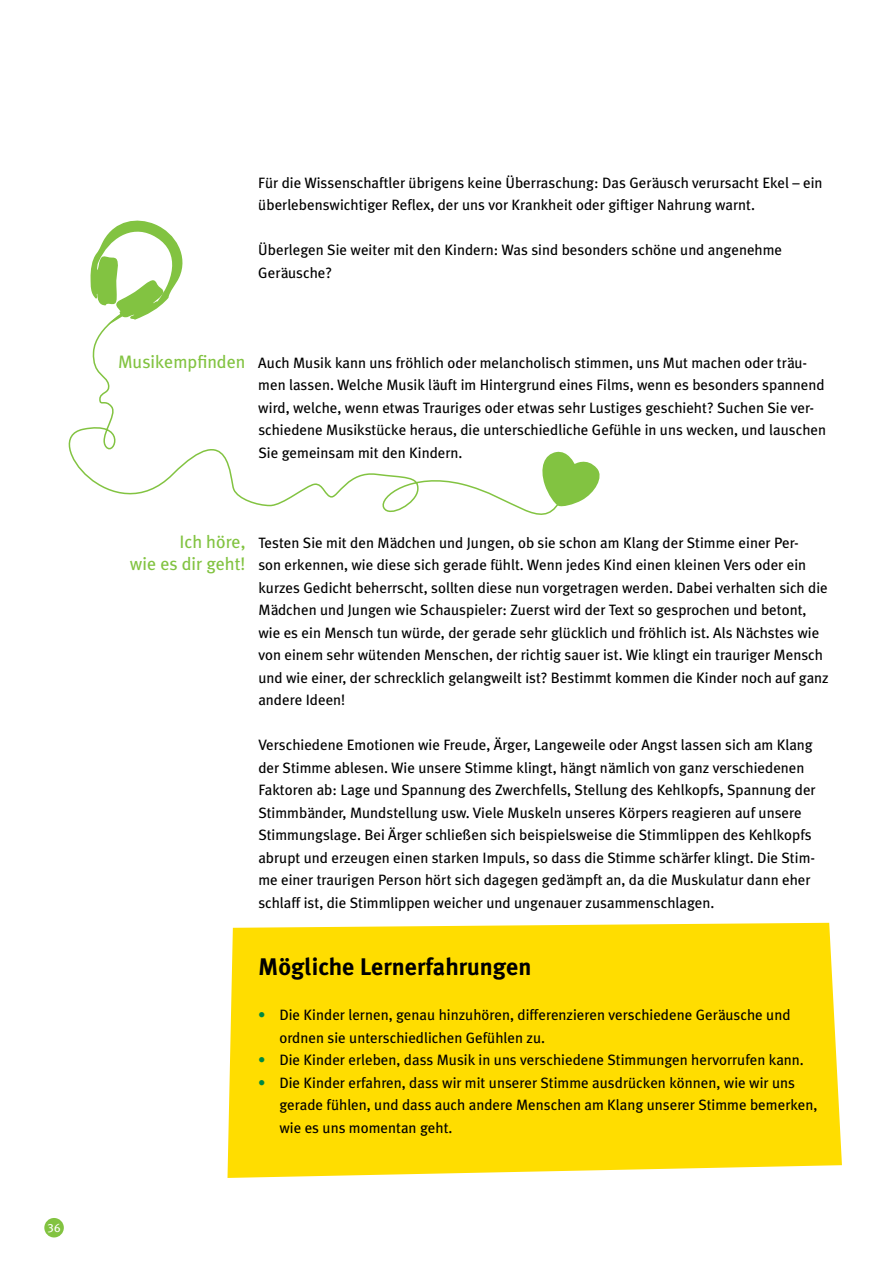
<style>
.page{position:relative;width:893px;height:1263px;background:#fff}
.page>*{position:absolute;margin:0;border:0;box-sizing:border-box;transform-origin:0 0}
.t1{font:700 24px "Meta Plus";color:#000}
.t2{font:18px/22.5px "Meta Plus";color:#82c341;text-align:right}
.t3{font:15px/22.5px "Meta Plus";color:#000}
.t4{font:12px "Meta Plus Book Caps";color:#fff}
.s1{color:#008941}
</style>
<div class="page">
<div style="left:44px;top:1218px;width:20px;height:19px;background:#82c341;border-radius:50%"></div>
<div style="left:227px;top:923px;width:615px;height:255px;background:#fd0"></div>
<svg style="left:90px;top:220px;width:93px;height:85px"></svg>
<svg style="left:68px;top:305px;width:489px;height:210px"></svg>
<svg style="left:539px;top:450px;width:61px;height:57px"></svg>
<p class="t4" style="left:48px;top:1221px;width:14px">36</p>
<p class="t3" style="left:258px;top:171px;width:566px">Für die Wissenschaftler übrigens keine Überraschung: Das Geräusch verursacht Ekel – ein überlebenswichtiger Reflex, der uns vor Krankheit oder giftiger Nahrung warnt.</p>
<p class="t3" style="left:258px;top:239px;width:525px">Überlegen Sie weiter mit den Kindern: Was sind besonders schöne und angenehme<br>Geräusche?</p>
<p class="t2" style="left:118px;top:350px;width:129px">Musikempfinden</p>
<p class="t3" style="left:258px;top:351px;width:569px">Auch Musik kann uns fröhlich oder melancholisch stimmen, uns Mut machen oder träu&shy;men lassen. Welche Musik läuft im Hintergrund eines Films, wenn es besonders spannend wird, welche, wenn etwas Trauriges oder etwas sehr Lustiges geschieht? Suchen Sie ver&shy;schiedene Musikstücke heraus, die unterschiedliche Gefühle in uns wecken, und lauschen Sie gemeinsam mit den Kindern.</p>
<p class="t2" style="left:130px;top:530px;width:117px">Ich höre,<br>wie es dir geht!</p>
<p class="t3" style="left:258px;top:531px;width:572px">Testen Sie mit den Mädchen und Jungen, ob sie schon am Klang der Stimme einer Per-<br>son erkennen, wie diese sich gerade fühlt. Wenn jedes Kind einen kleinen Vers oder ein kurzes Gedicht beherrscht, sollten diese nun vorgetragen werden. Dabei verhalten sich die Mädchen und Jungen wie Schauspieler: Zuerst wird der Text so gesprochen und betont, wie es ein Mensch tun würde, der gerade sehr glücklich und fröhlich ist. Als Nächstes wie von einem sehr wütenden Menschen, der richtig sauer ist. Wie klingt ein trauriger Mensch und wie einer, der schrecklich gelangweilt ist? Bestimmt kommen die Kinder noch auf ganz andere Ideen!</p>
<p class="t3" style="left:258px;top:734px;width:559px">Verschiedene Emotionen wie Freude, Ärger, Langeweile oder Angst lassen sich am Klang der Stimme ablesen. Wie unsere Stimme klingt, hängt nämlich von ganz verschiedenen Faktoren ab: Lage und Spannung des Zwerchfells, Stellung des Kehlkopfs, Spannung der Stimmbänder, Mundstellung usw. Viele Muskeln unseres Körpers reagieren auf unsere Stimmungslage. Bei Ärger schließen sich beispielsweise die Stimmlippen des Kehlkopfs abrupt und erzeugen einen starken Impuls, so dass die Stimme schärfer klingt. Die Stim&shy;me einer traurigen Person hört sich dagegen gedämpft an, da die Muskulatur dann eher schlaff ist, die Stimmlippen weicher und ungenauer zusammenschlagen.</p>
<h1 class="t1" style="left:258px;top:953px;width:275px">Mögliche Lernerfahrungen</h1>
<p class="t3" style="left:279px;top:1004px;width:513px;text-indent:-21px"><span class="s1">•</span> Die Kinder lernen, genau hinzuhören, differenzieren verschiedene Geräusche und ordnen sie unterschiedlichen Gefühlen zu.</p>
<p class="t3" style="left:258px;top:1049px;width:547px"><span class="s1">•</span> Die Kinder erleben, dass Musik in uns verschiedene Stimmungen hervorrufen kann.</p>
<p class="t3" style="left:279px;top:1071px;width:540px;text-indent:-21px"><span class="s1">•</span> Die Kinder erfahren, dass wir mit unserer Stimme ausdrücken können, wie wir uns gerade fühlen, und dass auch andere Menschen am Klang unserer Stimme bemerken, wie es uns momentan geht.</p>
</div>
